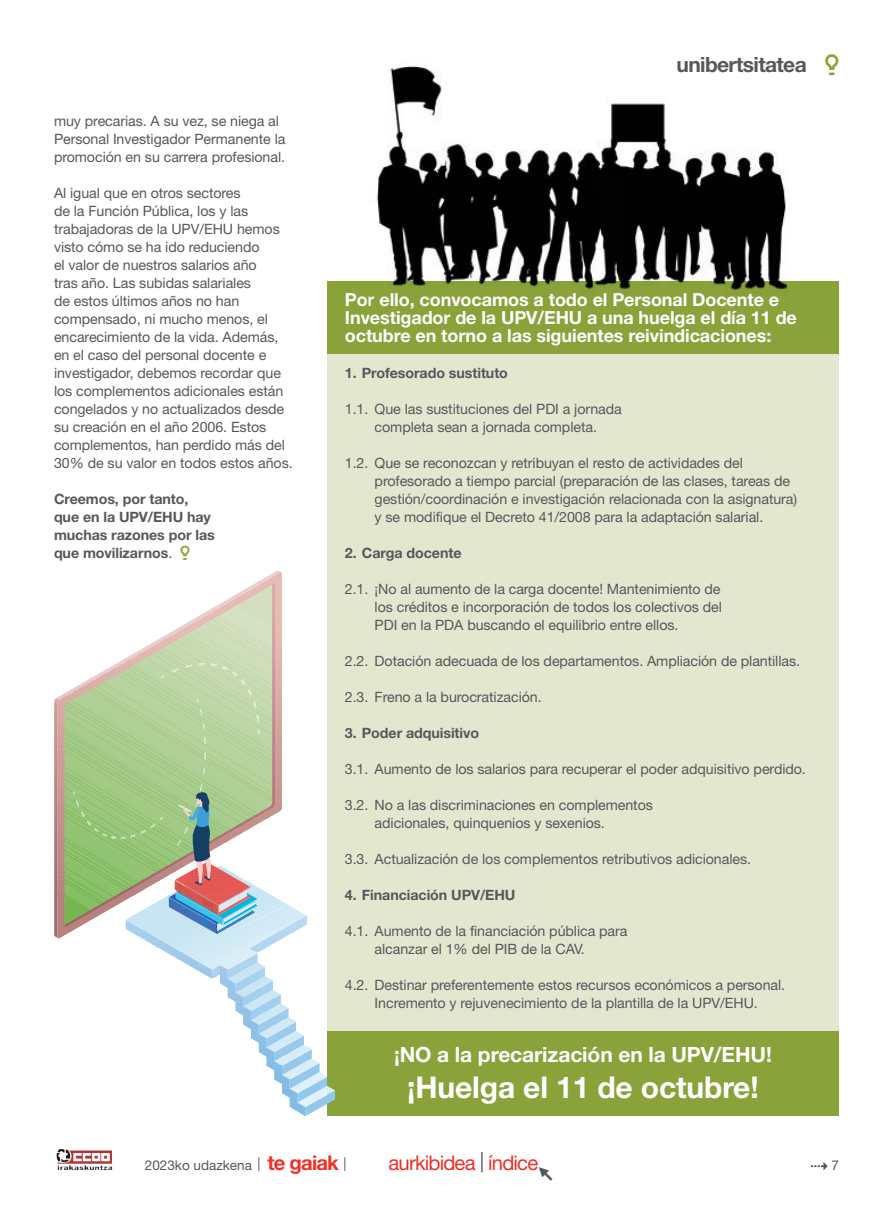
<style>
.page{position:relative;width:893px;height:1212px;background:#fff}
.page>*{position:absolute;margin:0;border:0;box-sizing:border-box;transform-origin:0 0}
.t1{font:700 30px "Helvetica Neue LT Std";letter-spacing:-.005em;color:#fff}
.t2{font:700 21px "Helvetica Neue LT Std";letter-spacing:-.005em;color:#fff}
.t3{font:700 21px "Helvetica Neue LT Std";letter-spacing:-.03em;color:#57585a}
.t4{font:20.25px "Helvetica Neue LT Std";letter-spacing:-.04em;color:#ee3025}
.t5{font:700 18px/18px "Helvetica Neue LT Std";letter-spacing:-.005em;color:#fff}
.t6{font:14.25px/18px "Helvetica Neue LT Std";letter-spacing:-.005em;color:#57585a}
.t7{font:700 14.25px/18px "Helvetica Neue LT Std";letter-spacing:-.005em;color:#57585a}
.t8{font:13.5px "Helvetica Neue LT Std";color:#545859}
.s1{font-weight:400}
.s2{font-family:"Iconic Fill";font-weight:400;color:#89a23a}
.s3{font-weight:700;font-size:20.25px;color:#ee3025}
.s4{color:#545859}
</style>
<div class="page">
<svg style="left:811px;top:1162px;width:17px;height:8px"></svg>
<svg style="left:57px;top:1149px;width:11px;height:7px"></svg>
<div style="left:327px;top:347px;width:512px;height:690px;background:#e3e7cf"></div>
<div style="left:327px;top:282px;width:512px;height:72px;background:#89a23a"></div>
<div style="left:327px;top:1031px;width:512px;height:85px;background:#89a23a"></div>
<img style="left:369px;top:66px;width:422px;height:224px">
<svg style="left:54px;top:571px;width:281px;height:545px"></svg>
<p class="t6" style="left:54px;top:112px;width:233px">muy precarias. A su vez, se niega al<br>Personal Investigador Permanente la promoción en su carrera profesional.</p>
<p class="t6" style="left:54px;top:184px;width:240px">Al igual que en otros sectores<br>de la Función Pública, los y las trabajadoras de la UPV/EHU hemos visto cómo se ha ido reduciendo<br>el valor de nuestros salarios año<br>tras año. Las subidas salariales<br>de estos últimos años no han compensado, ni mucho menos, el encarecimiento de la vida. Además, en el caso del personal docente e investigador, debemos recordar que los complementos adicionales están congelados y no actualizados desde su creación en el año 2006. Estos complementos, han perdido más del<br>30% de su valor en todos estos años.</p>
<p class="t7" style="left:54px;top:490px;width:162px">Creemos, por tanto, que en la UPV/EHU hay muchas razones por las que movilizarnos<span class="s1">.</span> <span class="s2">Á</span></p>
<p class="t3" style="left:677px;top:52px;width:164px">unibertsitatea <span class="s2">Á</span></p>
<p class="t5" style="left:345px;top:290px;width:454px">Por ello, convocamos a todo el Personal Docente e<br>Investigador de la UPV/EHU a una huelga el día 11 de octubre en torno a las siguientes reivindicaciones:</p>
<p class="t7" style="left:345px;top:364px;width:165px">1. Profesorado sustituto</p>
<p class="t6" style="left:345px;top:400px;width:279px;text-align:center">1.1. Que las sustituciones del PDI a jornada completa sean a jornada completa.</p>
<p class="t6" style="left:375px;top:454px;width:424px;text-indent:-30px">1.2. Que se reconozcan y retribuyan el resto de actividades del profesorado a tiempo parcial (preparación de las clases, tareas de gestión/coordinación e investigación relacionada con la asignatura) y se modifique el Decreto 41/2008 para la adaptación salarial.</p>
<p class="t7" style="left:345px;top:544px;width:118px">2. Carga docente</p>
<p class="t6" style="left:375px;top:580px;width:349px;text-align:justify;text-indent:-30px">2.1. ¡No al aumento de la carga docente! Mantenimiento de los créditos e incorporación de todos los colectivos del PDI en la PDA buscando el equilibrio entre ellos.</p>
<p class="t6" style="left:345px;top:652px;width:457px">2.2. Dotación adecuada de los departamentos. Ampliación de plantillas.</p>
<p class="t6" style="left:345px;top:688px;width:198px">2.3. Freno a la burocratización.</p>
<p class="t7" style="left:345px;top:724px;width:136px">3. Poder adquisitivo</p>
<p class="t6" style="left:345px;top:760px;width:463px">3.1. Aumento de los salarios para recuperar el poder adquisitivo perdido.</p>
<p class="t6" style="left:375px;top:796px;width:280px;text-indent:-30px">3.2. No a las discriminaciones en complementos adicionales, quinquenios y sexenios.</p>
<p class="t6" style="left:345px;top:850px;width:408px">3.3. Actualización de los complementos retributivos adicionales.</p>
<p class="t7" style="left:345px;top:886px;width:172px">4. Financiación UPV/EHU</p>
<p class="t6" style="left:375px;top:922px;width:254px;text-indent:-30px">4.1. Aumento de la financiación pública para alcanzar el 1% del PIB de la CAV.</p>
<p class="t6" style="left:345px;top:976px;width:442px;text-align:center">4.2. Destinar preferentemente estos recursos económicos a personal.<br>Incremento y rejuvenecimiento de la plantilla de la UPV/EHU.</p>
<p class="t2" style="left:394px;top:1042px;width:379px">¡NO a la precarización en la UPV/EHU!</p>
<p class="t1" style="left:407px;top:1069px;width:353px">¡Huelga el 11 de octubre!</p>
<p class="t8" style="left:145px;top:1157px;width:203px">2023ko udazkena | <span class="s3">te gaiak</span> |</p>
<h3 class="t4" style="left:389px;top:1150px;width:166px">aurkibidea <span class="s4">|</span> índice<sub>µ</sub></h3>
<p class="t8" style="left:831px;top:1157px;width:9px">7</p>
</div>
